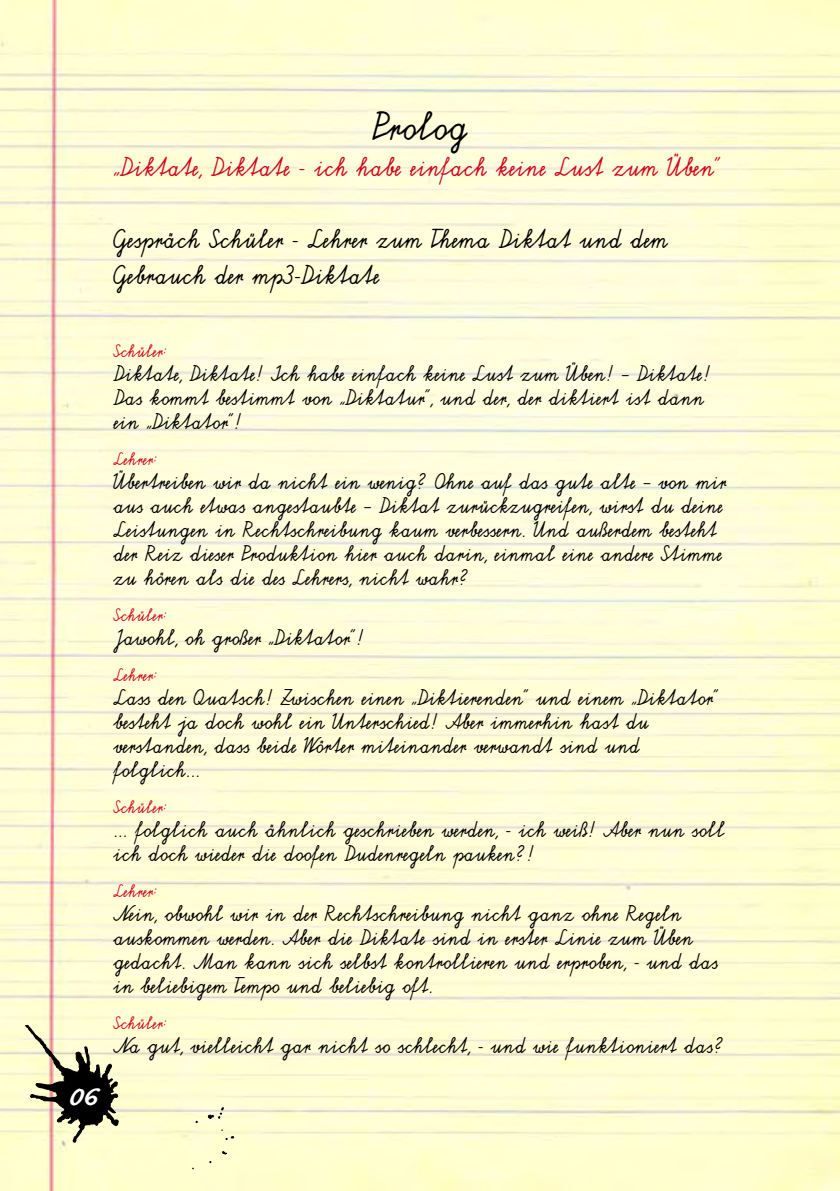
<style>
.page{position:relative;width:840px;height:1191px;background:#fff}
.page>*{position:absolute;margin:0;border:0;box-sizing:border-box;transform-origin:0 0}
.t1{font:36px "schulschrift";color:#000}
.t2{font:700 36px "Caflisch Script Pro";color:#fff}
.t3{font:24px/36px "schulschrift";color:#000}
.t4{font:24px "schulschrift";color:#cd071e}
.t5{font:20px/24px "schulschrift";color:#000}
.t6{font:16px "schulschrift";color:#cd071e}
</style>
<div class="page">
<img style="left:0;top:0;width:839px;height:1190px">
<svg style="left:26px;top:1025px;width:92px;height:117px;background:#a9a68b"></svg>
<svg style="left:222px;top:1151px;width:4px;height:3px"></svg>
<svg style="left:226px;top:1136px;width:8px;height:3px"></svg>
<svg style="left:208px;top:1107px;width:15px;height:11px"></svg>
<h1 class="t1" style="left:372px;top:107px;width:96px">Prolog</h1>
<p class="t4" style="left:113px;top:154px;width:608px">„Diktate, Diktate - ich habe einfach keine Lust zum Üben“</p>
<p class="t3" style="left:113px;top:224px;width:556px">Gespräch Schüler - Lehrer zum Thema Diktat und dem<br>Gebrauch der mp3-Diktate</p>
<h1 class="t2" style="left:67px;top:1077px;width:31px">06</h1>
<p class="t6" style="left:113px;top:341px;width:54px">Schüler:</p>
<p class="t5" style="left:113px;top:363px;width:598px">Diktate, Diktate! Ich habe einfach keine Lust zum Üben! – Diktate!<br>Das kommt bestimmt von „Diktatur“, und der, der diktiert ist dann ein „Diktator“!</p>
<p class="t6" style="left:113px;top:449px;width:45px">Lehrer:</p>
<p class="t5" style="left:113px;top:471px;width:614px">Übertreiben wir da nicht ein wenig? Ohne auf das gute alte – von mir aus auch etwas angestaubte – Diktat zurückzugreifen, wirst du deine Leistungen in Rechtschreibung kaum verbessern. Und außerdem besteht der Reiz dieser Produktion hier auch darin, einmal eine andere Stimme zu hören als die des Lehrers, nicht wahr?</p>
<p class="t6" style="left:113px;top:605px;width:54px">Schüler:</p>
<p class="t5" style="left:113px;top:627px;width:252px">Jawohl, oh großer „Diktator“!</p>
<p class="t6" style="left:113px;top:665px;width:45px">Lehrer:</p>
<p class="t5" style="left:113px;top:687px;width:606px">Lass den Quatsch! Zwischen einen „Diktierenden“ und einem „Diktator“ besteht ja doch wohl ein Unterschied! Aber immerhin hast du verstanden, dass beide Wörter miteinander verwandt sind und folglich...</p>
<p class="t6" style="left:113px;top:797px;width:54px">Schüler:</p>
<p class="t5" style="left:113px;top:819px;width:612px">... folglich auch ähnlich geschrieben werden, - ich weiß! Aber nun soll ich doch wieder die doofen Dudenregeln pauken?!</p>
<p class="t6" style="left:113px;top:881px;width:45px">Lehrer:</p>
<p class="t5" style="left:113px;top:903px;width:605px">Nein, obwohl wir in der Rechtschreibung nicht ganz ohne Regeln auskommen werden. Aber die Diktate sind in erster Linie zum Üben gedacht. Man kann sich selbst kontrollieren und erproben, - und das in beliebigem Tempo und beliebig oft.</p>
<p class="t6" style="left:113px;top:1013px;width:54px">Schüler:</p>
<p class="t5" style="left:113px;top:1035px;width:612px">Na gut, vielleicht gar nicht so schlecht, - und wie funktioniert das?</p>
</div>
